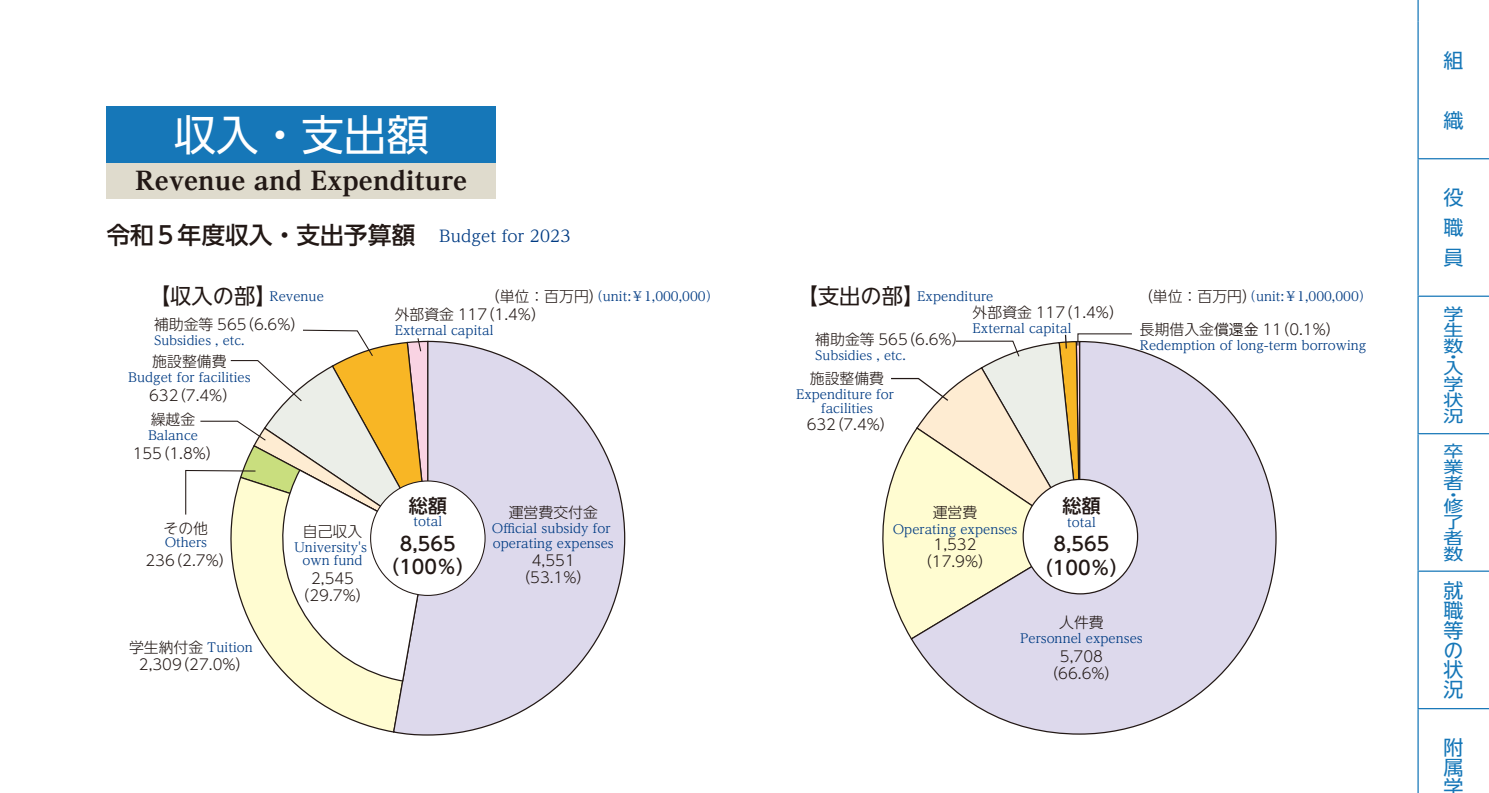
<style>
.page{position:relative;width:1489px;height:793px;background:#fff}
.page>*{position:absolute;margin:0;border:0;box-sizing:border-box;transform-origin:0 0}
.t1{font:42.5px "UD Shin Go NT Pro";color:#fff}
.t2{font:800 25px "UD Reimin Pro";color:#221815}
.t3{font:500 23.75px "UD Shin Go NT Pro";color:#221815}
.t4{font:21.25px "UD Shin Go NT Pro";color:#221815}
.t5{font:20px/19.8px "UD Shin Go NT Pr 6 N";color:#1677b8;text-align:justify}
.t6{font:500 19px/23.2px "UD Shin Go NT Pro";color:#221815;text-align:center}
.t7{font:16px/16px "UD Shin Go NT Pr 6 N";color:#1677b8;text-align:justify;scale:1.25 1}
.t8{font:300 14.75px/17px "UD Shin Go NT Pro";color:#221815;text-align:center}
.t9{font:12.75px/14.8px "UD Reimin Pro";color:#003b83;text-align:center}
.t10{font:12.5px "UD Reimin Pro";color:#003b83}
.s1{font-family:"UD Reimin Pro";font-weight:400;font-size:16.25px;color:#003b83}
.s2{font-family:"UD Shin Go NT Pro";font-weight:300;font-size:14.75px;color:#221815}
.s3{font-family:"Koz Go Pr 6 N";font-weight:400}
</style>
<div class="page">
<hr style="left:1417px;top:158px;width:71px;height:1px;background:#1677b8">
<hr style="left:1417px;top:296px;width:71px;height:1px;background:#1677b8">
<hr style="left:1417px;top:433px;width:71px;height:1px;background:#1677b8">
<hr style="left:1417px;top:570px;width:71px;height:2px;background:#1677b8">
<hr style="left:1417px;top:708px;width:71px;height:1px;background:#1677b8">
<svg style="left:1417px;top:0;width:1px;height:21px"></svg>
<hr style="left:1417px;top:21px;width:1px;height:137px;background:#1677b8">
<hr style="left:1417px;top:159px;width:1px;height:137px;background:#1677b8">
<hr style="left:1417px;top:297px;width:1px;height:136px;background:#1677b8">
<hr style="left:1417px;top:434px;width:1px;height:136px;background:#1677b8">
<hr style="left:1417px;top:572px;width:1px;height:136px;background:#1677b8">
<hr style="left:1417px;top:709px;width:1px;height:84px;background:#1677b8">
<div style="left:106px;top:106px;width:390px;height:57px;background:#1677b8"></div>
<div style="left:106px;top:163px;width:390px;height:35px;background:#dfdbcd"></div>
<svg style="left:292px;top:682px;width:100px;height:51px"></svg>
<svg style="left:392px;top:340px;width:234px;height:396px"></svg>
<div style="left:370px;top:481px;width:115px;height:114px;background:#fff;border-radius:50%"></div>
<svg style="left:911px;top:348px;width:366px;height:387px"></svg>
<svg style="left:185px;top:329px;width:244px;height:353px"></svg>
<svg style="left:882px;top:333px;width:250px;height:307px"></svg>
<h1 class="t1" style="left:174px;top:100px;width:256px">収入・支出額</h1>
<h2 class="t2" style="left:135px;top:160px;width:333px">Revenue and Expenditure</h2>
<h3 class="t3" style="left:106px;top:216px;width:465px">令和５年度収入・支出予算額　<span class="s1">Budget for 2023</span></h3>
<h3 class="t4" style="left:149px;top:279px;width:129px">【収入の部】</h3>
<h3 class="t4" style="left:796px;top:279px;width:129px">【支出の部】</h3>
<p class="t8" style="left:394px;top:305px;width:153px">外部資金 117（1.4%）</p>
<p class="t9" style="left:269px;top:289px;width:56px">Revenue</p>
<p class="t9" style="left:917px;top:289px;width:78px">Expenditure</p>
<p class="t9" style="left:1137px;top:288px;width:235px"><span class="s2">（単位：百万円）</span>（unit:￥1,000,000）</p>
<p class="t9" style="left:485px;top:288px;width:235px"><span class="s2">（単位：百万円）</span>（unit:￥1,000,000）</p>
<p class="t8" style="left:972px;top:303px;width:153px">外部資金 117（1.4%）</p>
<p class="t9" style="left:972px;top:320px;width:100px">External capital</p>
<p class="t8" style="left:154px;top:315px;width:153px">補助金等 565（6.6%）</p>
<p class="t9" style="left:394px;top:322px;width:100px">External capital</p>
<p class="t10" style="left:154px;top:330px;width:92px">Subsidies , etc.</p>
<p class="t8" style="left:152px;top:352px;width:76px">施設整備費</p>
<p class="t9" style="left:128px;top:370px;width:124px">Budget for facilities</p>
<p class="t8" style="left:149px;top:383px;width:90px;line-height:23.8px;text-align:left">632（7.4%）繰越金</p>
<p class="t9" style="left:148px;top:427px;width:52px">Balance</p>
<p class="t8" style="left:133px;top:444px;width:90px">155（1.8%）</p>
<p class="t8" style="left:1139px;top:320px;width:202px">長期借入金<span class="s3">償還金</span> 11（0.1%）</p>
<p class="t9" style="left:1139px;top:337px;width:228px">Redemption of long-term borrowing</p>
<p class="t8" style="left:815px;top:330px;width:153px">補助金等 565（6.6%）</p>
<p class="t10" style="left:815px;top:345px;width:92px">Subsidies , etc.</p>
<p class="t8" style="left:809px;top:369px;width:76px">施設整備費</p>
<p class="t9" style="left:796px;top:386px;width:99px">Expenditure for facilities</p>
<p class="t8" style="left:806px;top:415px;width:90px">632（7.4%）</p>
<p class="t8" style="left:163px;top:519px;width:46px">その他</p>
<p class="t9" style="left:165px;top:535px;width:44px">Others</p>
<p class="t8" style="left:145px;top:551px;width:90px">236（2.7%）</p>
<p class="t9" style="left:129px;top:639px;width:125px"><span class="s2">学生納付金</span> Tuition</p>
<p class="t8" style="left:139px;top:655px;width:113px">2,309（27.0%）</p>
<p class="t8" style="left:303px;top:522px;width:61px">自己収入</p>
<p class="t9" style="left:294px;top:540px;width:74px;line-height:12.8px">University's own fund</p>
<p class="t8" style="left:294px;top:569px;width:77px">2,545（29.7%）</p>
<h3 class="t6" style="left:409px;top:493px;width:40px">総額</h3>
<p class="t9" style="left:413px;top:514px;width:30px">total</p>
<h3 class="t6" style="left:380px;top:532px;width:97px">8,565（100％）</h3>
<p class="t8" style="left:509px;top:503px;width:91px">運営費交付金</p>
<p class="t9" style="left:492px;top:520px;width:123px;text-align:left">Official subsidy for operating expenses</p>
<p class="t8" style="left:515px;top:552px;width:77px">4,551（53.1%）</p>
<p class="t8" style="left:932px;top:504px;width:46px">運営費</p>
<p class="t9" style="left:892px;top:521px;width:126px">Operating expenses</p>
<p class="t8" style="left:917px;top:536px;width:77px">1,532（17.9%）</p>
<h3 class="t6" style="left:1062px;top:494px;width:40px">総額</h3>
<p class="t9" style="left:1067px;top:514px;width:30px">total</p>
<h3 class="t6" style="left:1033px;top:532px;width:97px">8,565（100％）</h3>
<p class="t8" style="left:1059px;top:613px;width:46px">人件費</p>
<p class="t9" style="left:1020px;top:631px;width:124px">Personnel expenses</p>
<p class="t8" style="left:1043px;top:647px;width:77px">5,708（66.6%）</p>
<h3 class="t5" style="left:1443px;top:50px;width:21px">組</h3>
<h3 class="t5" style="left:1443px;top:110px;width:21px">織</h3>
<h3 class="t5" style="left:1443px;top:182px;width:21px;line-height:30px">役職員</h3>
<p class="t7" style="left:1443px;top:305px;width:17px">学生数</p>
<p class="t7" style="left:1443px;top:351px;width:17px;line-height:11.2px">・入</p>
<p class="t7" style="left:1443px;top:376px;width:17px">学状況</p>
<p class="t7" style="left:1443px;top:443px;width:17px">卒業者</p>
<p class="t7" style="left:1443px;top:488px;width:17px;line-height:11.2px">・修</p>
<p class="t7" style="left:1443px;top:513px;width:17px">了者数</p>
<h3 class="t5" style="left:1443px;top:580px;width:21px">就職等の状況</h3>
<h3 class="t5" style="left:1443px;top:737px;width:21px">附属学</h3>
</div>
